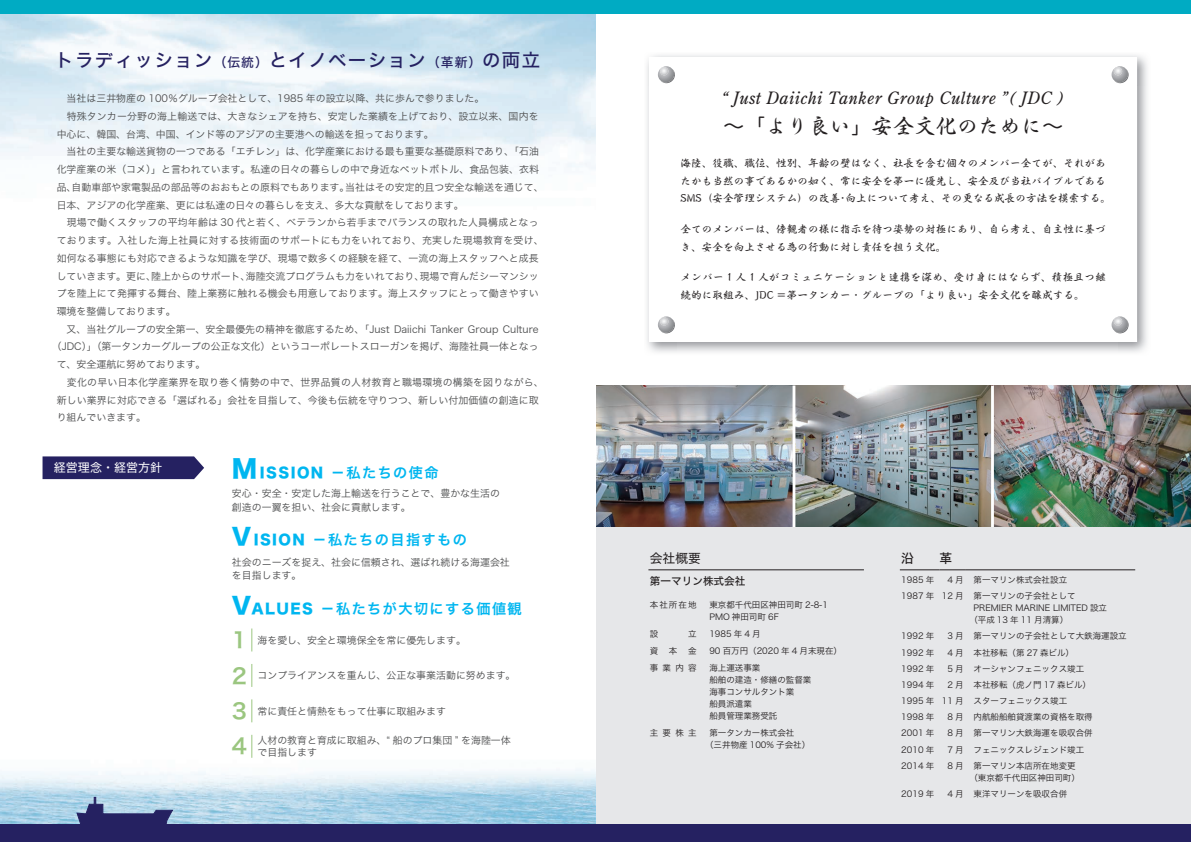
<style>
.page{position:relative;width:1191px;height:842px;background:#fff}
.page>*{position:absolute;margin:0;border:0;box-sizing:border-box;transform-origin:0 0}
.t1{font:21.3px "Hira Gyo Std N W4";color:#231f20}
.t2{font:21.3px "Hira Kaku Std N W6";color:#9bc680}
.t3{font:18.4px "Hira Kaku Std N W5";letter-spacing:.075em;color:#252161}
.t4{font:italic 17px "Century Old Style Std";letter-spacing:.025em;color:#231f20}
.t5{font:14.2px "Hira Kaku Std N W6";letter-spacing:.1em;color:#00b6f0}
.t6{font:12.8px "Hira Kaku Std N W4";color:#231f20}
.t7{font:12.8px "Hira Kaku Std N W5";color:#231f20}
.t8{font:12px "Hira Kaku Std N W4";color:#fff}
.t9{font:10.6px/17.7px "Hira Gyo Std N W4";color:#231f20}
.t10{font:10.6px/17.7px "Hira Gyo Std N W4";letter-spacing:.025em;color:#231f20}
.t11{font:10.6px "Hira Kaku Std N W5";color:#231f20}
.t12{font:9.9px/13.5px "Hira Kaku Std N W3";color:#4b4c4d}
.t13{font:9.9px "Hira Kaku Std N W3";letter-spacing:.025em;color:#4b4c4d}
.t14{font:8.5px/12.1px "Hira Kaku Std N W3";color:#231f20}
.s1{font-size:12.8px}
.s2{font-family:"Hira Kaku Std N W8";font-size:24.8px}
.s3{font-family:"Hira Kaku Std N W8"}
.s4{font-family:"Hira Kaku Std N W8";font-size:22.7px}
.s5{font-family:"Hira Kaku Std N W6";font-size:21.3px;color:#9bc680}
</style>
<div class="page">
<img style="left:596px;top:386px;width:595px;height:141px">
<hr style="left:792px;top:386px;width:3px;height:141px;background:#fff">
<hr style="left:991px;top:386px;width:3px;height:141px;background:#fff">
<div style="left:595px;top:527px;width:596px;height:315px;background:#e6e7e9"></div>
<img style="left:0;top:14px;width:595px;height:811px">
<svg style="left:76px;top:797px;width:97px;height:28px;background:#6f7fa8"></svg>
<img style="left:647px;top:55px;width:500px;height:31px">
<img style="left:1117px;top:86px;width:30px;height:267px">
<div style="left:649px;top:58px;width:488px;height:284px;background:#fff"></div>
<svg style="left:658px;top:66px;width:17px;height:17px"></svg>
<svg style="left:658px;top:316px;width:17px;height:17px"></svg>
<svg style="left:1111px;top:66px;width:17px;height:17px"></svg>
<svg style="left:1111px;top:316px;width:17px;height:17px"></svg>
<div style="left:0;top:825px;width:595px;height:17px;background:#252161"></div>
<div style="left:595px;top:825px;width:596px;height:17px;background:#252161"></div>
<div style="left:0;top:0;width:595px;height:14px;background:#00abc3"></div>
<div style="left:595px;top:0;width:596px;height:14px;background:#00abc3"></div>
<svg style="left:43px;top:456px;width:161px;height:23px;background:#2f2b68"></svg>
<svg style="left:251px;top:628px;width:1px;height:23px"></svg>
<svg style="left:251px;top:664px;width:1px;height:23px"></svg>
<svg style="left:251px;top:699px;width:1px;height:23px"></svg>
<svg style="left:251px;top:735px;width:1px;height:23px"></svg>
<hr style="left:648px;top:570px;width:60px;height:1px;background:#231f20">
<hr style="left:708px;top:570px;width:156px;height:1px;background:#231f20">
<hr style="left:900px;top:570px;width:39px;height:1px;background:#231f20">
<svg style="left:939px;top:570px;width:26px;height:1px"></svg>
<hr style="left:965px;top:570px;width:170px;height:1px;background:#231f20">
<h2 class="t3" style="left:55px;top:46px;width:486px">トラディッション<span class="s1">（伝統）</span>とイノベーション<span class="s1">（革新）</span>の両立</h2>
<p class="t12" style="left:57px;top:92px;width:429px">　当社は三井物産の 100％グループ会社として、1985 年の設立以降、共に歩んで参りました。</p>
<p class="t12" style="left:57px;top:109px;width:483px">　特殊タンカー分野の海上輸送では、大きなシェアを持ち、安定した業績を上げており、設立以来、国内を</p>
<p class="t12" style="left:57px;top:127px;width:379px">中心に、韓国、台湾、中国、インド等のアジアの主要港への輸送を担っております。</p>
<p class="t12" style="left:57px;top:145px;width:484px">　当社の主要な輸送貨物の一つである「エチレン」は、化学産業における最も重要な基礎原料であり、「石油</p>
<p class="t12" style="left:57px;top:163px;width:484px">化学産業の米（コメ）」と言われています。私達の日々の暮らしの中で身近なペットボトル、食品包装、衣料</p>
<p class="t12" style="left:57px;top:180px;width:488px">品、自動車部や家電製品の部品等のおおもとの原料でもあります。当社はその安定的且つ安全な輸送を通じて、</p>
<p class="t12" style="left:57px;top:198px;width:408px">日本、アジアの化学産業、更には私達の日々の暮らしを支え、多大な貢献をしております。</p>
<p class="t12" style="left:57px;top:216px;width:483px">　現場で働くスタッフの平均年齢は 30 代と若く、ベテランから若手までバランスの取れた人員構成となっ</p>
<p class="t13" style="left:57px;top:233px;width:488px">ております。入社した海上社員に対する技術面のサポートにも力をいれており、充実した現場教育を受け、</p>
<p class="t12" style="left:57px;top:251px;width:484px">如何なる事態にも対応できるような知識を学び、現場で数多くの経験を経て、一流の海上スタッフへと成長</p>
<p class="t12" style="left:57px;top:269px;width:483px">していきます。更に、陸上からのサポート、海陸交流プログラムも力をいれており、現場で育んだシーマンシッ</p>
<p class="t12" style="left:57px;top:287px;width:484px">プを陸上にて発揮する舞台、陸上業務に触れる機会も用意しております。海上スタッフにとって働きやすい</p>
<p class="t12" style="left:57px;top:304px;width:121px">環境を整備しております。</p>
<p class="t12" style="left:57px;top:322px;width:483px">　又、当社グループの安全第一、安全最優先の精神を徹底するため、「Just Daiichi Tanker Group Culture</p>
<p class="t12" style="left:52px;top:340px;width:488px">（JDC）」（第一タンカーグループの公正な文化）というコーポレートスローガンを掲げ、海陸社員一体となっ</p>
<p class="t12" style="left:57px;top:357px;width:150px">て、安全運航に努めております。</p>
<p class="t13" style="left:57px;top:375px;width:488px">　変化の早い日本化学産業界を取り巻く情勢の中で、世界品質の人材教育と職場環境の構築を図りながら、</p>
<p class="t12" style="left:57px;top:393px;width:483px">新しい業界に対応できる「選ばれる」会社を目指して、今後も伝統を守りつつ、新しい付加価値の創造に取</p>
<p class="t12" style="left:57px;top:411px;width:91px">り組んでいきます。</p>
<h3 class="t5" style="left:232px;top:462px;width:208px"><span class="s2">M</span><span class="s3">ISSION</span> －私たちの使命</h3>
<p class="t12" style="left:232px;top:486px;width:269px">安心・安全・安定した海上輸送を行うことで、豊かな生活の創造の一翼を担い、社会に貢献します。</p>
<h3 class="t5" style="left:232px;top:529px;width:236px"><span class="s4">V</span><span class="s3">ISION</span> －私たちの目指すもの</h3>
<p class="t12" style="left:232px;top:555px;width:279px">社会のニーズを捉え、社会に信頼され、選ばれ続ける海運会社を目指します。</p>
<h3 class="t5" style="left:232px;top:598px;width:291px"><span class="s4">V</span><span class="s3">ALUES</span> －私たちが大切にする価値観</h3>
<p class="t12" style="left:232px;top:633px;width:235px"><span class="s5">1</span> 海を愛し、安全と環境保全を常に優先します。</p>
<p class="t12" style="left:232px;top:669px;width:285px"><span class="s5">2</span> コンプライアンスを重んじ、公正な事業活動に努めます。</p>
<p class="t12" style="left:232px;top:704px;width:216px"><span class="s5">3</span> 常に責任と情熱をもって仕事に取組みます</p>
<h1 class="t2" style="left:232px;top:730px;width:17px">4</h1>
<p class="t12" style="left:257px;top:734px;width:255px;line-height:12px">人材の教育と育成に取組み、“ 船のプロ集団 ” を海陸一体で目指します</p>
<p class="t8" style="left:54px;top:459px;width:110px">経営理念・経営方針</p>
<h3 class="t4" style="left:721px;top:87px;width:345px">“ Just Daiichi Tanker Group Culture ”( JDC )</h3>
<h1 class="t1" style="left:723px;top:110px;width:342px">～「より良い」安全文化のために～</h1>
<p class="t9" style="left:680px;top:153px;width:432px">海陸、役職、職位、性別、年齢の壁はなく、社長を含む個々のメンバー全てが、それがあたかも当然の事であるかの如く、常に安全を第一に優先し、安全及び当社バイブルである<br>SMS（安全管理システム）の改善・向上について考え、その更なる成長の方法を模索する。</p>
<p class="t9" style="left:680px;top:219px;width:427px">全てのメンバーは、傍観者の様に指示を待つ姿勢の対極にあり、自ら考え、自主性に基づき、安全を向上させる為の行動に対し責任を担う文化。</p>
<p class="t10" style="left:680px;top:267px;width:427px">メンバー 1 人 1 人がコミュニケーションと連携を深め、受け身にはならず、積極且つ継続的に取組み、JDC ＝第一タンカー・グループの「より良い」安全文化を醸成する。</p>
<p class="t6" style="left:650px;top:548px;width:53px">会社概要</p>
<p class="t11" style="left:650px;top:573px;width:97px">第一マリン株式会社</p>
<p class="t14" style="left:650px;top:598px;width:48px">本社所在地</p>
<p class="t14" style="left:709px;top:598px;width:120px">東京都千代田区神田司町 2-8-1<br>PMO 神田司町 6F</p>
<p class="t14" style="left:650px;top:627px;width:10px">設</p>
<p class="t14" style="left:688px;top:627px;width:10px">立</p>
<p class="t14" style="left:709px;top:627px;width:53px">1985 年 4 月</p>
<p class="t14" style="left:650px;top:644px;width:10px">資</p>
<p class="t14" style="left:669px;top:644px;width:10px">本</p>
<p class="t14" style="left:688px;top:644px;width:10px">金</p>
<p class="t14" style="left:709px;top:644px;width:134px">90 百万円（2020 年 4 月末現在）</p>
<p class="t14" style="left:650px;top:661px;width:48px">事業内容</p>
<p class="t14" style="left:709px;top:661px;width:104px">海上運送事業<br>船舶の建造・修繕の監督業海事コンサルタント業<br>船員派遣業<br>船員管理業務受託</p>
<p class="t14" style="left:650px;top:727px;width:48px">主要株主</p>
<p class="t14" style="left:705px;top:727px;width:107px;text-indent:4px">第一タンカー株式会社<br>（三井物産 100% 子会社）</p>
<p class="t7" style="left:901px;top:548px;width:53px">沿　　革</p>
<p class="t14" style="left:901px;top:574px;width:34px">1985 年</p>
<p class="t14" style="left:901px;top:572px;width:176px;line-height:16.2px;text-indent:46px">4 月 第一マリン株式会社設立<br>1987 年 12 月 第一マリンの子会社として</p>
<p class="t14" style="left:969px;top:602px;width:139px;text-indent:4px">PREMIER MARINE LIMITED 設立（平成 13 年 11 月清算）</p>
<p class="t14" style="left:901px;top:630px;width:34px">1992 年</p>
<p class="t14" style="left:947px;top:630px;width:181px">3 月 第一マリンの子会社として大鉄海運設立</p>
<p class="t14" style="left:901px;top:646px;width:34px">1992 年</p>
<p class="t14" style="left:947px;top:646px;width:128px">4 月 本社移転（第 27 森ビル）</p>
<p class="t14" style="left:901px;top:662px;width:34px">1992 年</p>
<p class="t14" style="left:947px;top:662px;width:138px">5 月 オーシャンフェニックス竣工</p>
<p class="t14" style="left:901px;top:678px;width:35px">1994 年</p>
<p class="t14" style="left:901px;top:676px;width:191px;line-height:16.2px;text-indent:46px">2 月 本社移転（虎ノ門 17 森ビル）<br>1995 年 11 月 スターフェニックス竣工<br>1998 年</p>
<p class="t14" style="left:947px;top:711px;width:147px">8 月 内航船船舶貸渡業の資格を取得</p>
<p class="t14" style="left:901px;top:727px;width:34px">2001 年</p>
<p class="t14" style="left:947px;top:727px;width:147px">8 月 第一マリン大鉄海運を吸収合併</p>
<p class="t14" style="left:901px;top:743px;width:34px">2010 年</p>
<p class="t14" style="left:947px;top:743px;width:138px">7 月 フェニックスレジェンド竣工</p>
<p class="t14" style="left:901px;top:759px;width:35px">2014 年</p>
<p class="t14" style="left:969px;top:759px;width:112px;text-indent:-22px">8 月 第一マリン本店所在地変更（東京都千代田区神田司町）</p>
<p class="t14" style="left:901px;top:787px;width:34px">2019 年</p>
<p class="t14" style="left:947px;top:787px;width:121px">4 月 東洋マリーンを吸収合併</p>
</div>
